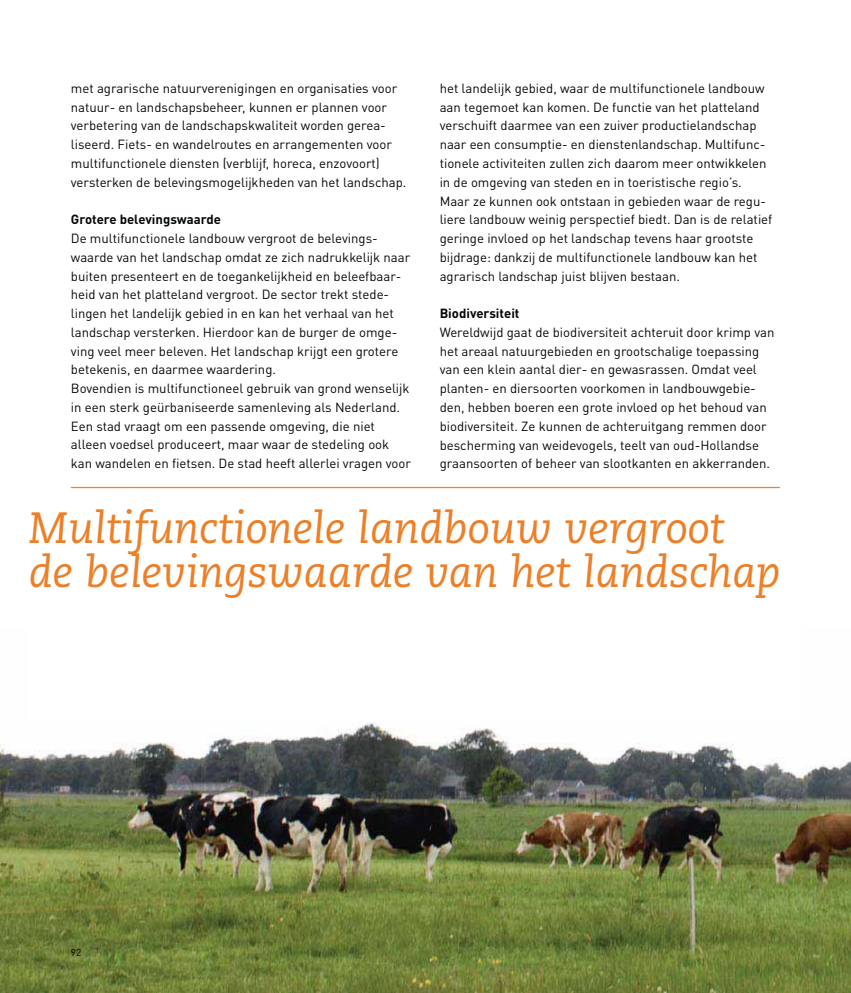
<style>
.page{position:relative;width:851px;height:993px;background:#fff}
.page>*{position:absolute;margin:0;border:0;box-sizing:border-box;transform-origin:0 0}
.t1{font:italic 43.75px/43.8px "Caecilia";color:#eb8029}
.t2{font:13.12px/18.8px "DIN Offc";color:#040809}
.t3{font:10px "DIN Offc";color:#040809}
.s1{font-weight:700}
</style>
<div class="page">
<img style="left:0;top:722px;width:850px;height:270px">
<hr style="left:71px;top:486px;width:709px;height:2px;background:#f5821f">
<p class="t2" style="left:71px;top:80px;width:337px">met agrarische natuurverenigingen en organisaties voor natuur- en landschapsbeheer, kunnen er plannen voor verbetering van de landschapskwaliteit worden gerea&shy;liseerd. Fiets- en wandelroutes en arrangementen voor multifunctionele diensten (verblijf, horeca, enzovoort) versterken de belevingsmogelijkheden van het landschap.</p>
<p class="t2" style="left:71px;top:211px;width:341px"><span class="s1">Grotere belevingswaarde<br></span>De multifunctionele landbouw vergroot de belevings&shy;waarde van het landschap omdat ze zich nadrukkelijk naar buiten presenteert en de toegankelijkheid en beleefbaar&shy;heid van het platteland vergroot. De sector trekt stede&shy;lingen het landelijk gebied in en kan het verhaal van het landschap versterken. Hierdoor kan de burger de omge&shy;ving veel meer beleven. Het landschap krijgt een grotere betekenis, en daarmee waardering.<br>Bovendien is multifunctioneel gebruik van grond wenselijk in een sterk geürbaniseerde samenleving als Nederland.<br>Een stad vraagt om een passende omgeving, die niet alleen voedsel produceert, maar waar de stedeling ook kan wandelen en fietsen. De stad heeft allerlei vragen voor</p>
<p class="t2" style="left:439px;top:80px;width:334px">het landelijk gebied, waar de multifunctionele landbouw aan tegemoet kan komen. De functie van het platteland verschuift daarmee van een zuiver productielandschap naar een consumptie- en dienstenlandschap. Multifunc&shy;tionele activiteiten zullen zich daarom meer ontwikkelen in de omgeving van steden en in toeristische regio’s.<br>Maar ze kunnen ook ontstaan in gebieden waar de regu&shy;liere landbouw weinig perspectief biedt. Dan is de relatief geringe invloed op het landschap tevens haar grootste bijdrage: dankzij de multifunctionele landbouw kan het agrarisch landschap juist blijven bestaan.</p>
<p class="t2" style="left:439px;top:305px;width:336px"><span class="s1">Biodiversiteit<br></span>Wereldwijd gaat de biodiversiteit achteruit door krimp van het areaal natuurgebieden en grootschalige toepassing van een klein aantal dier- en gewasrassen. Omdat veel planten- en diersoorten voorkomen in landbouwgebie&shy;den, hebben boeren een grote invloed op het behoud van biodiversiteit. Ze kunnen de achteruitgang remmen door bescherming van weidevogels, teelt van oud-Hollandse graansoorten of beheer van slootkanten en akkerranden.</p>
<p class="t1" style="left:28px;top:510px;width:753px">Multifunctionele landbouw vergroot<br>de belevingswaarde van het landschap</p>
<p class="t3" style="left:71px;top:948px;width:12px">92</p>
</div>
